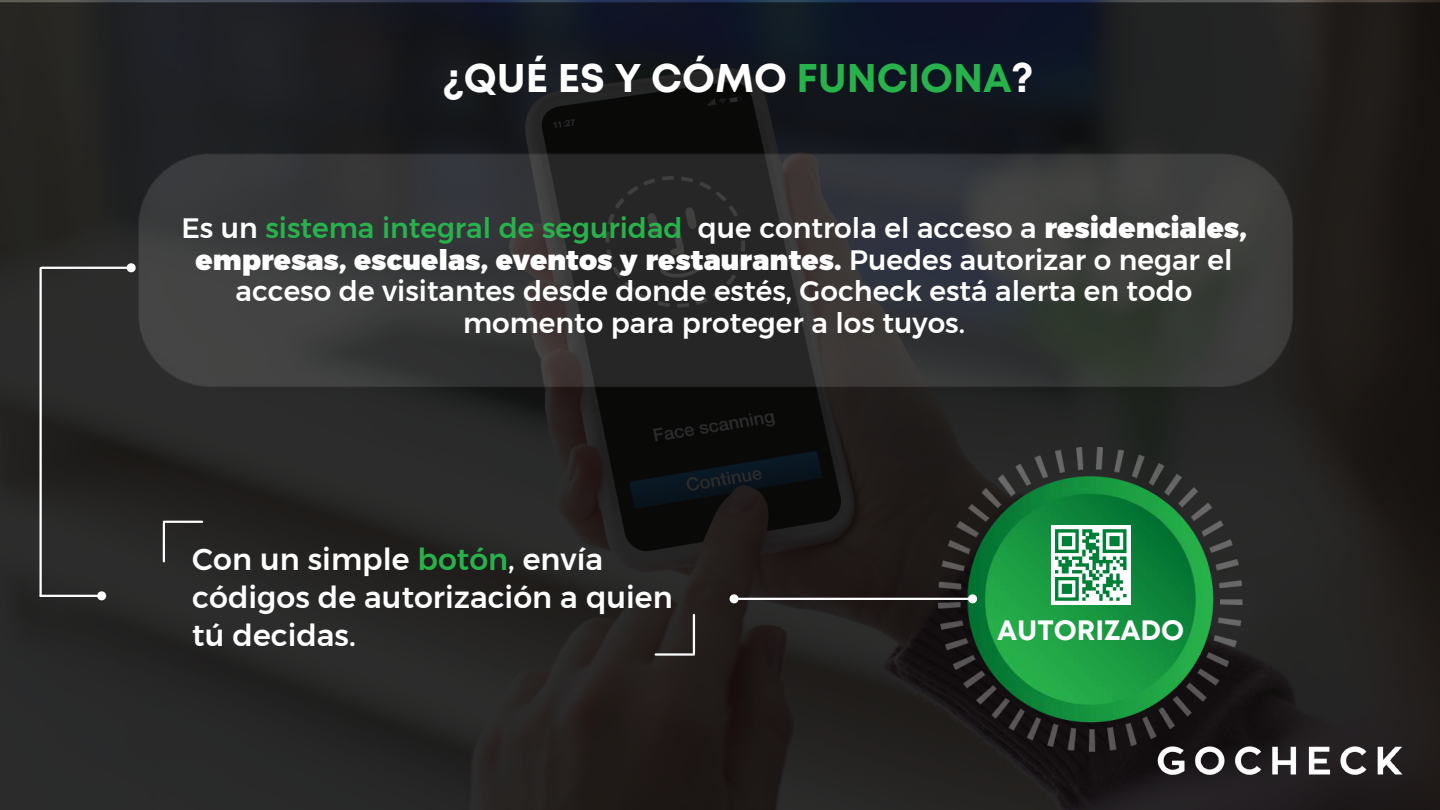
<style>
.page{position:relative;width:1440px;height:810px;background:#fff}
.page>*{position:absolute;margin:0;border:0;box-sizing:border-box;transform-origin:0 0}
.t1{font:700 40px "Mont";color:#fff}
.t2{font:30px/38.2px "Kief Montaser Medium";color:#fff}
.t3{font:28px/31.5px "Kief Montaser Medium";color:#fff;text-align:center}
.t4{font:28px "Kief Montaser Medium";color:#28b24b}
.t5{font:28px "Kief Montaser Black";color:#fff}
.t6{font:700 28px "Mont";color:#fff}
.s1{color:#28b24b}
.s2{color:#fff}
.s3{font-family:"Kief Montaser Black";color:#fff}
.s4{font-family:"Kief Montaser Medium"}
</style>
<div class="page">
<img style="left:0;top:0;width:1440px;height:810px">
<img style="left:1130px;top:734px;width:296px;height:54px">
<img style="left:927px;top:437px;width:320px;height:321px">
<hr style="left:40px;top:268px;width:2px;height:328px;background:#fff">
<hr style="left:42px;top:267px;width:85px;height:2px;background:#fff">
<hr style="left:739px;top:598px;width:229px;height:2px;background:#fff">
<svg style="left:966px;top:593px;width:13px;height:12px"></svg>
<svg style="left:728px;top:593px;width:12px;height:12px"></svg>
<hr style="left:41px;top:595px;width:56px;height:2px;background:#fff">
<svg style="left:95px;top:590px;width:13px;height:12px"></svg>
<hr style="left:164px;top:521px;width:38px;height:2px;background:#fff">
<hr style="left:163px;top:523px;width:2px;height:38px;background:#fff">
<hr style="left:656px;top:653px;width:38px;height:3px;background:#fff">
<hr style="left:693px;top:615px;width:2px;height:38px;background:#fff">
<img style="left:49px;top:145px;width:1300px;height:245px">
<div style="left:1051px;top:525px;width:80px;height:80px;background:#fff"></div>
<svg style="left:1055px;top:529px;width:72px;height:72px"></svg>
<h1 class="t1" style="left:443px;top:62px;width:592px">¿QUÉ ES Y CÓMO <span class="s1">FUNCIONA</span>?</h1>
<p class="t4" style="left:181px;top:211px;width:1067px"><span class="s2">Es un</span> sistema integral de seguridad <span class="s2">que controla el acceso a</span> <span class="s3">residenciales,</span></p>
<p class="t5" style="left:196px;top:243px;width:1038px">empresas, escuelas, eventos y restaurantes. <span class="s4">Puedes autorizar o negar el</span></p>
<p class="t3" style="left:236px;top:275px;width:958px">acceso de visitantes desde donde estés, Gocheck está alerta en todo momento para proteger a los tuyos.</p>
<p class="t2" style="left:192px;top:540px;width:482px">Con un simple <span class="s1">botón</span>, envía códigos de autorización a quien tú decidas.</p>
<p class="t6" style="left:997px;top:619px;width:189px">AUTORIZADO</p>
</div>
